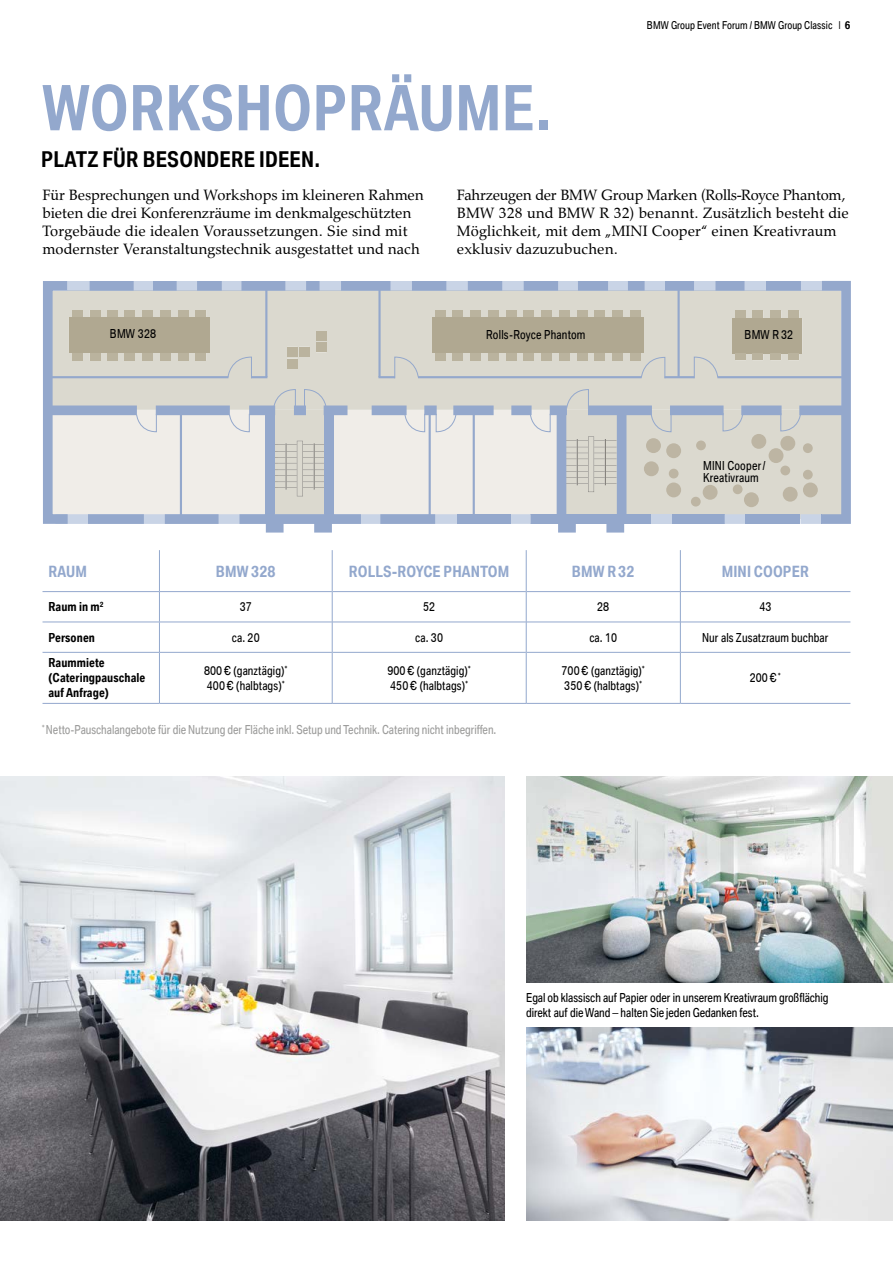
<style>
.page{position:relative;width:893px;height:1263px;background:#fff}
.page>*{position:absolute;margin:0;border:0;box-sizing:border-box;transform-origin:0 0}
.t1{font:700 60px "BMW Group Condensed";color:#93a8cd}
.t2{font:700 21px "BMW Group Condensed";color:#000}
.t3{font:15px/18px "BMW Group Serif";letter-spacing:.005em;color:#000}
.t4{font:700 15px "BMW Group Condensed";color:#93a8cd}
.t5{font:12px/15px "BMW Group Condensed";color:#000}
.t6{font:12px "BMW Group Condensed";letter-spacing:-.01em;color:#9d9d9c}
.t7{font:700 12px/15px "BMW Group Condensed";color:#000}
.t8{font:10.5px "BMW Group Condensed";color:#000}
.s1{font-weight:700}
</style>
<div class="page">
<svg style="left:43px;top:281px;width:223px;height:248px"></svg>
<div style="left:266px;top:523px;width:18px;height:10px;background:#94a8cc"></div>
<div style="left:314px;top:523px;width:18px;height:10px;background:#94a8cc"></div>
<div style="left:558px;top:523px;width:18px;height:10px;background:#94a8cc"></div>
<div style="left:606px;top:523px;width:18px;height:10px;background:#94a8cc"></div>
<svg style="left:48px;top:281px;width:803px;height:243px"></svg>
<div style="left:703px;top:485px;width:15px;height:15px;background:#bdb5a3;border-radius:50%"></div>
<div style="left:666px;top:482px;width:15px;height:15px;background:#bdb5a3;border-radius:50%"></div>
<div style="left:744px;top:492px;width:15px;height:15px;background:#bdb5a3;border-radius:50%"></div>
<div style="left:666px;top:443px;width:15px;height:15px;background:#bdb5a3;border-radius:50%"></div>
<div style="left:733px;top:484px;width:10px;height:10px;background:#bdb5a3;border-radius:50%"></div>
<div style="left:691px;top:497px;width:10px;height:9px;background:#bdb5a3;border-radius:50%"></div>
<div style="left:696px;top:440px;width:10px;height:10px;background:#bdb5a3;border-radius:50%"></div>
<div style="left:669px;top:469px;width:10px;height:9px;background:#bdb5a3;border-radius:50%"></div>
<div style="left:803px;top:443px;width:10px;height:10px;background:#bdb5a3;border-radius:50%"></div>
<div style="left:780px;top:466px;width:10px;height:9px;background:#bdb5a3;border-radius:50%"></div>
<div style="left:803px;top:470px;width:10px;height:9px;background:#bdb5a3;border-radius:50%"></div>
<div style="left:769px;top:448px;width:14px;height:15px;background:#bdb5a3;border-radius:50%"></div>
<div style="left:780px;top:436px;width:15px;height:15px;background:#bdb5a3;border-radius:50%"></div>
<div style="left:783px;top:487px;width:15px;height:15px;background:#bdb5a3;border-radius:50%"></div>
<div style="left:803px;top:482px;width:15px;height:15px;background:#bdb5a3;border-radius:50%"></div>
<div style="left:751px;top:434px;width:15px;height:15px;background:#bdb5a3;border-radius:50%"></div>
<div style="left:646px;top:438px;width:15px;height:15px;background:#bdb5a3;border-radius:50%"></div>
<div style="left:644px;top:461px;width:15px;height:15px;background:#bdb5a3;border-radius:50%"></div>
<img style="left:0;top:777px;width:505px;height:443px">
<img style="left:526px;top:777px;width:367px;height:205px">
<img style="left:526px;top:1028px;width:367px;height:192px">
<hr style="left:43px;top:703px;width:116px;height:1px;background:#93a8cd">
<hr style="left:159px;top:703px;width:173px;height:1px;background:#93a8cd">
<hr style="left:332px;top:703px;width:194px;height:1px;background:#93a8cd">
<hr style="left:526px;top:703px;width:154px;height:1px;background:#93a8cd">
<hr style="left:680px;top:703px;width:170px;height:1px;background:#93a8cd">
<hr style="left:159px;top:550px;width:1px;height:41px;background:#93a8cd">
<hr style="left:43px;top:591px;width:116px;height:1px;background:#93a8cd">
<hr style="left:159px;top:591px;width:173px;height:1px;background:#93a8cd">
<hr style="left:159px;top:592px;width:1px;height:30px;background:#93a8cd">
<hr style="left:333px;top:591px;width:193px;height:1px;background:#93a8cd">
<hr style="left:527px;top:591px;width:153px;height:1px;background:#93a8cd">
<hr style="left:681px;top:591px;width:169px;height:1px;background:#93a8cd">
<hr style="left:43px;top:622px;width:116px;height:1px;background:#93a8cd">
<hr style="left:159px;top:622px;width:173px;height:1px;background:#93a8cd">
<hr style="left:159px;top:622px;width:1px;height:30px;background:#93a8cd">
<hr style="left:333px;top:622px;width:193px;height:1px;background:#93a8cd">
<hr style="left:527px;top:622px;width:153px;height:1px;background:#93a8cd">
<hr style="left:681px;top:622px;width:169px;height:1px;background:#93a8cd">
<hr style="left:43px;top:652px;width:116px;height:1px;background:#93a8cd">
<hr style="left:159px;top:652px;width:173px;height:1px;background:#93a8cd">
<hr style="left:159px;top:653px;width:1px;height:50px;background:#93a8cd">
<hr style="left:333px;top:652px;width:193px;height:1px;background:#93a8cd">
<hr style="left:527px;top:652px;width:153px;height:1px;background:#93a8cd">
<hr style="left:681px;top:652px;width:169px;height:1px;background:#93a8cd">
<hr style="left:332px;top:550px;width:1px;height:42px;background:#93a8cd">
<hr style="left:526px;top:550px;width:1px;height:42px;background:#93a8cd">
<hr style="left:680px;top:550px;width:1px;height:42px;background:#93a8cd">
<hr style="left:332px;top:592px;width:1px;height:30px;background:#93a8cd">
<hr style="left:526px;top:592px;width:1px;height:30px;background:#93a8cd">
<hr style="left:680px;top:592px;width:1px;height:30px;background:#93a8cd">
<hr style="left:332px;top:622px;width:1px;height:30px;background:#93a8cd">
<hr style="left:526px;top:622px;width:1px;height:30px;background:#93a8cd">
<hr style="left:680px;top:622px;width:1px;height:30px;background:#93a8cd">
<hr style="left:332px;top:652px;width:1px;height:51px;background:#93a8cd">
<hr style="left:526px;top:652px;width:1px;height:51px;background:#93a8cd">
<hr style="left:680px;top:652px;width:1px;height:51px;background:#93a8cd">
<p class="t8" style="left:647px;top:19px;width:205px">BMW Group Event Forum / BMW Group Classic | <span class="s1">6</span></p>
<h1 class="t1" style="left:43px;top:69px;width:511px">WORKSHOPRÄUME.</h1>
<h2 class="t2" style="left:41px;top:146px;width:281px">PLATZ FÜR BESONDERE IDEEN.</h2>
<p class="t3" style="left:43px;top:185px;width:383px">Für Besprechungen und Workshops im kleineren Rahmen bieten die drei Konferenzräume im denkmalgeschützten Torgebäude die idealen Voraussetzungen. Sie sind mit modernster Veranstaltungstechnik ausgestattet und nach</p>
<p class="t3" style="left:457px;top:185px;width:393px">Fahrzeugen der BMW Group Marken (Rolls-Royce Phantom, BMW 328 und BMW R 32) benannt. Zusätzlich besteht die Möglichkeit, mit dem „MINI Cooper“ einen Kreativraum exklusiv dazuzubuchen.</p>
<p class="t5" style="left:110px;top:326px;width:48px">BMW 328</p>
<p class="t5" style="left:486px;top:327px;width:101px">Rolls-Royce Phantom</p>
<p class="t5" style="left:745px;top:327px;width:50px">BMW R 32</p>
<p class="t5" style="left:703px;top:459px;width:64px;line-height:12px">MINI Cooper/<br>Kreativraum</p>
<p class="t4" style="left:49px;top:561px;width:40px">RAUM</p>
<p class="t4" style="left:216px;top:561px;width:61px">BMW 328</p>
<p class="t4" style="left:349px;top:561px;width:162px">ROLLS-ROYCE PHANTOM</p>
<p class="t4" style="left:572px;top:561px;width:64px">BMW R32</p>
<p class="t4" style="left:722px;top:561px;width:89px">MINI COOPER</p>
<p class="t7" style="left:49px;top:599px;width:56px">Raum in m<sup>2</sup></p>
<p class="t5" style="left:240px;top:599px;width:14px">37</p>
<p class="t5" style="left:423px;top:599px;width:14px">52</p>
<p class="t5" style="left:597px;top:599px;width:14px">28</p>
<p class="t5" style="left:759px;top:599px;width:14px">43</p>
<p class="t7" style="left:49px;top:629px;width:48px">Personen</p>
<p class="t5" style="left:232px;top:629px;width:29px">ca. 20</p>
<p class="t5" style="left:415px;top:629px;width:29px">ca. 30</p>
<p class="t5" style="left:589px;top:629px;width:29px">ca. 10</p>
<p class="t5" style="left:702px;top:629px;width:128px">Nur als Zusatzraum buchbar</p>
<p class="t7" style="left:49px;top:655px;width:99px">Raummiete (Cateringpauschale auf Anfrage)</p>
<p class="t5" style="left:204px;top:663px;width:85px">800€ (ganztägig)<sup>*<br></sup>400€ (halbtags)<sup>*</sup></p>
<p class="t5" style="left:387px;top:663px;width:85px">900€ (ganztägig)<sup>*<br></sup>450€ (halbtags)<sup>*</sup></p>
<p class="t5" style="left:561px;top:663px;width:85px">700€ (ganztägig)<sup>*<br></sup>350€ (halbtags)<sup>*</sup></p>
<p class="t5" style="left:750px;top:670px;width:33px">200€<sup>*</sup></p>
<p class="t6" style="left:42px;top:722px;width:456px"><sup>*</sup> Netto-Pauschalangebote für die Nutzung der Fläche inkl. Setup und Technik. Catering nicht inbegriffen.</p>
<p class="t5" style="left:526px;top:990px;width:304px">Egal ob klassisch auf Papier oder in unserem Kreativraum großflächig direkt auf die Wand – halten Sie jeden Gedanken fest.</p>
</div>
